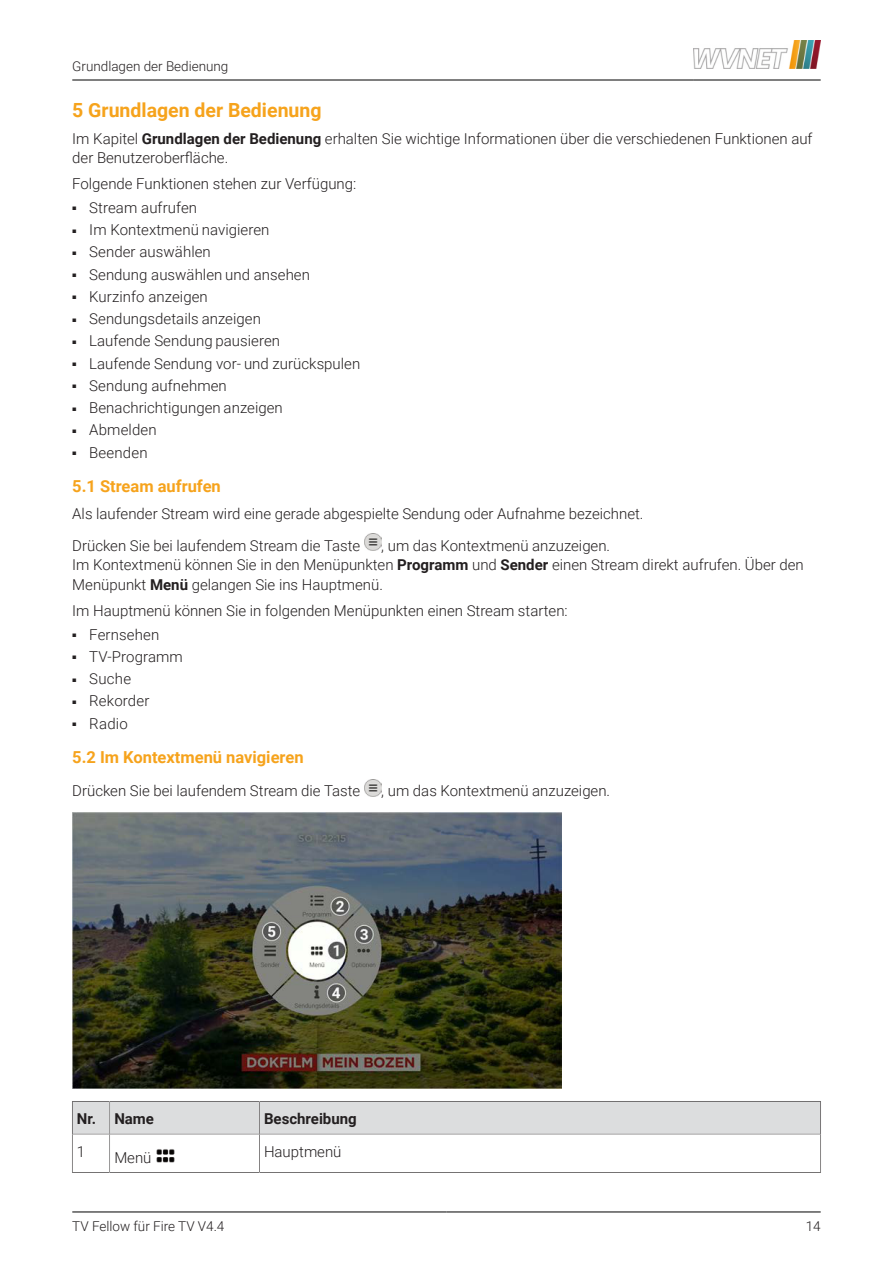
<style>
.page{position:relative;width:893px;height:1263px;background:#fff}
.page>*{position:absolute;margin:0;border:0;box-sizing:border-box;transform-origin:0 0}
.t1{font:700 19.5px "Roboto";color:#f6a31c}
.t2{font:700 16.5px "Roboto";color:#f6a31c}
.t3{font:300 15px/19.5px "Roboto";color:#231f20}
.t4{font:700 15px "Roboto";color:#231f20}
.t5{font:300 13.5px "Roboto";color:#231f20}
.s1{font-weight:700}
</style>
<div class="page">
<hr style="left:72px;top:80px;width:621px;height:1px;background:#000">
<hr style="left:693px;top:80px;width:128px;height:1px;background:#000">
<img style="left:693px;top:41px;width:128px;height:28px">
<img style="left:364px;top:534px;width:17px;height:17px">
<img style="left:364px;top:779px;width:17px;height:17px">
<img style="left:72px;top:813px;width:490px;height:276px">
<svg style="left:72px;top:1101px;width:749px;height:72px"></svg>
<hr style="left:259px;top:1134px;width:1px;height:38px;background:#231f20">
<hr style="left:72px;top:1211px;width:374px;height:1px;background:#000">
<hr style="left:446px;top:1211px;width:375px;height:1px;background:#000">
<p class="t5" style="left:72px;top:61px;width:158px">Grundlagen der Bedienung</p>
<h1 class="t1" style="left:72px;top:102px;width:251px">5 Grundlagen der Bedienung</h1>
<p class="t3" style="left:72px;top:130px;width:742px">Im Kapitel <span class="s1">Grundlagen der Bedienung</span> erhalten Sie wichtige Informationen über die verschiedenen Funktionen auf der Benutzeroberfläche.</p>
<p class="t3" style="left:72px;top:175px;width:285px">Folgende Funktionen stehen zur Verfügung:</p>
<p class="t3" style="left:72px;top:199px;width:126px"><sup>■</sup> Stream aufrufen</p>
<p class="t3" style="left:72px;top:222px;width:199px"><sup>■</sup> Im Kontextmenü navigieren</p>
<p class="t3" style="left:72px;top:244px;width:140px"><sup>■</sup> Sender auswählen</p>
<p class="t3" style="left:72px;top:266px;width:239px"><sup>■</sup> Sendung auswählen und ansehen</p>
<p class="t3" style="left:72px;top:288px;width:137px"><sup>■</sup> Kurzinfo anzeigen</p>
<p class="t3" style="left:72px;top:311px;width:190px"><sup>■</sup> Sendungsdetails anzeigen</p>
<p class="t3" style="left:72px;top:333px;width:209px"><sup>■</sup> Laufende Sendung pausieren</p>
<p class="t3" style="left:72px;top:355px;width:290px"><sup>■</sup> Laufende Sendung vor- und zurückspulen</p>
<p class="t3" style="left:72px;top:377px;width:156px"><sup>■</sup> Sendung aufnehmen</p>
<p class="t3" style="left:72px;top:399px;width:212px"><sup>■</sup> Benachrichtigungen anzeigen</p>
<p class="t3" style="left:72px;top:422px;width:86px"><sup>■</sup> Abmelden</p>
<p class="t3" style="left:72px;top:444px;width:77px"><sup>■</sup> Beenden</p>
<p class="t2" style="left:72px;top:479px;width:150px">5.1 Stream aufrufen</p>
<p class="t3" style="left:72px;top:500px;width:573px;line-height:31.7px">Als laufender Stream wird eine gerade abgespielte Sendung oder Aufnahme bezeichnet.<br>Drücken Sie bei laufendem Stream die Taste</p>
<p class="t3" style="left:72px;top:537px;width:733px;text-indent:309px">, um das Kontextmenü anzuzeigen.<br>Im Kontextmenü können Sie in den Menüpunkten <span class="s1">Programm</span> und <span class="s1">Sender</span> einen Stream direkt aufrufen. Über den<br>Menüpunkt <span class="s1">Menü</span> gelangen Sie ins Hauptmenü.</p>
<p class="t3" style="left:72px;top:602px;width:497px">Im Hauptmenü können Sie in folgenden Menüpunkten einen Stream starten:</p>
<p class="t3" style="left:72px;top:626px;width:88px"><sup>■</sup> Fernsehen</p>
<p class="t3" style="left:72px;top:648px;width:112px"><sup>■</sup> TV-Programm</p>
<p class="t3" style="left:72px;top:670px;width:60px"><sup>■</sup> Suche</p>
<p class="t3" style="left:72px;top:693px;width:79px"><sup>■</sup> Rekorder</p>
<p class="t3" style="left:72px;top:715px;width:57px"><sup>■</sup> Radio</p>
<p class="t2" style="left:72px;top:750px;width:233px">5.2 Im Kontextmenü navigieren</p>
<p class="t3" style="left:72px;top:782px;width:290px">Drücken Sie bei laufendem Stream die Taste</p>
<p class="t3" style="left:381px;top:782px;width:230px">, um das Kontextmenü anzuzeigen.</p>
<p class="t4" style="left:77px;top:1113px;width:79px">Nr. Name</p>
<p class="t4" style="left:264px;top:1113px;width:94px">Beschreibung</p>
<p class="t3" style="left:77px;top:1143px;width:10px">1</p>
<p class="t3" style="left:114px;top:1149px;width:39px">Menü</p>
<p class="t3" style="left:264px;top:1143px;width:79px">Hauptmenü</p>
<p class="t5" style="left:72px;top:1221px;width:154px">TV Fellow für Fire TV V4.4</p>
<p class="t5" style="left:806px;top:1221px;width:16px">14</p>
</div>
